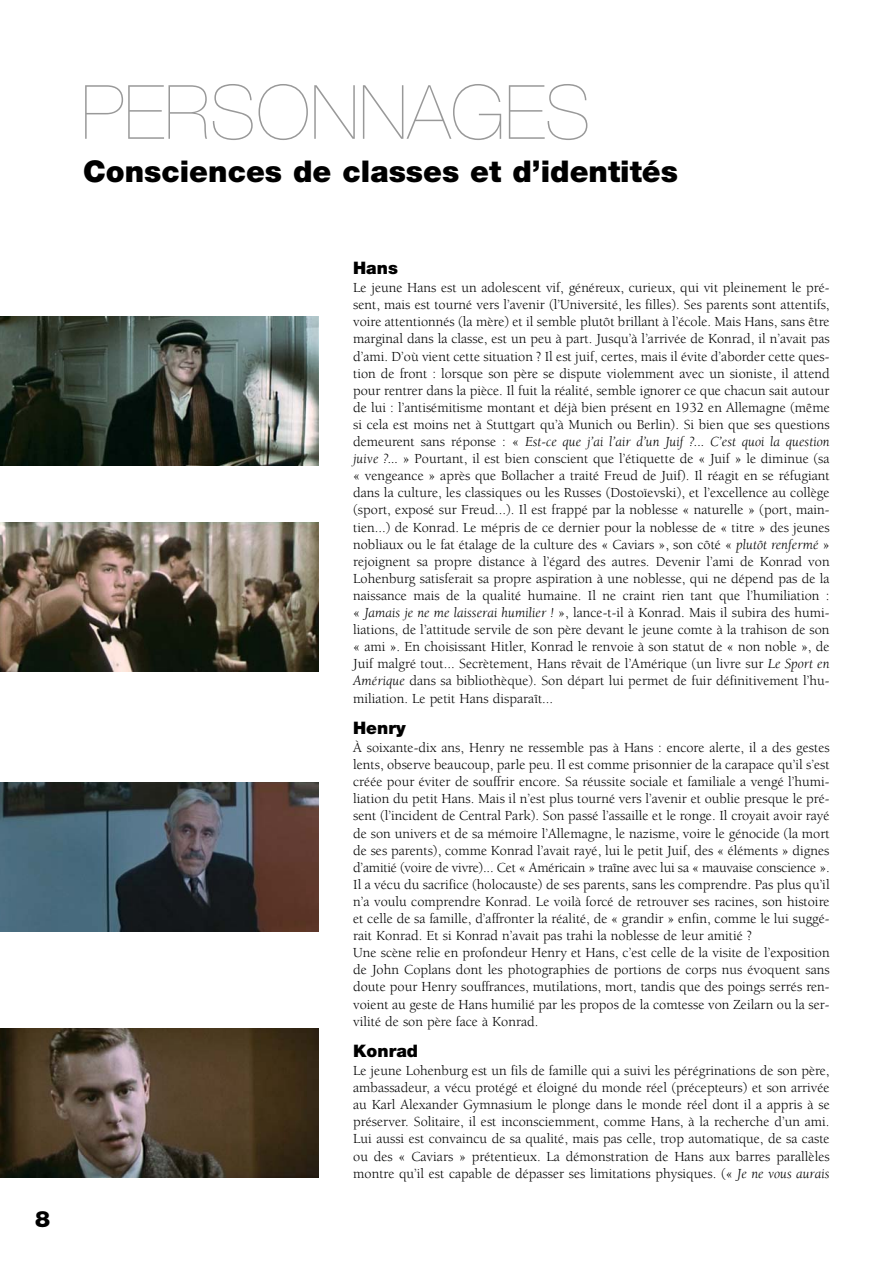
<style>
.page{position:relative;width:893px;height:1263px;background:#fff}
.page>*{position:absolute;margin:0;border:0;box-sizing:border-box;transform-origin:0 0}
.t1{font:200 75px "Helvetica Neue";color:#999}
.t2{font:900 30px "Helvetica Neue";color:#000}
.t3{font:900 22.5px "Helvetica Neue";color:#000}
.t4{font:900 17.25px "Helvetica Neue";color:#000}
.t5{font:14.25px/17.1px "Berkeley";color:#000;text-align:justify}
.s1{font-style:italic}
</style>
<div class="page">
<img style="left:0;top:317px;width:318px;height:149px">
<img style="left:0;top:782px;width:318px;height:149px">
<img style="left:0;top:1029px;width:318px;height:149px">
<img style="left:0;top:522px;width:318px;height:150px">
<h3 class="t3" style="left:35px;top:1211px;width:17px">8</h3>
<h1 class="t1" style="left:81px;top:85px;width:511px">PERSONNAGES</h1>
<h2 class="t2" style="left:83px;top:161px;width:596px">Consciences de classes et d’identités</h2>
<p class="t4" style="left:353px;top:261px;width:46px">Hans</p>
<p class="t5" style="left:353px;top:280px;width:478px">Le jeune Hans est un adolescent vif, généreux, curieux, qui vit pleinement le pré&shy;sent, mais est tourné vers l’avenir (l’Université, les filles). Ses parents sont attentifs, voire attentionnés (la mère) et il semble plutôt brillant à l’école. Mais Hans, sans être marginal dans la classe, est un peu à part. Jusqu’à l’arrivée de Konrad, il n’avait pas d’ami. D’où vient cette situation ? Il est juif, certes, mais il évite d’aborder cette ques&shy;tion de front : lorsque son père se dispute violemment avec un sioniste, il attend pour rentrer dans la pièce. Il fuit la réalité, semble ignorer ce que chacun sait autour de lui : l’antisémitisme montant et déjà bien présent en 1932 en Allemagne (même si cela est moins net à Stuttgart qu’à Munich ou Berlin). Si bien que ses questions demeurent sans réponse : « <span class="s1">Est-ce que j’ai l’air d’un Juif ?... C’est quoi la question juive ?...</span> » Pourtant, il est bien conscient que l’étiquette de « Juif » le diminue (sa « vengeance » après que Bollacher a traité Freud de Juif). Il réagit en se réfugiant dans la culture, les classiques ou les Russes (Dostoïevski), et l’excellence au collège (sport, exposé sur Freud...). Il est frappé par la noblesse « naturelle » (port, main&shy;tien...) de Konrad. Le mépris de ce dernier pour la noblesse de « titre » des jeunes nobliaux ou le fat étalage de la culture des « Caviars », son côté « <span class="s1">plutôt renfermé</span> » rejoignent sa propre distance à l’égard des autres. Devenir l’ami de Konrad von Lohenburg satisferait sa propre aspiration à une noblesse, qui ne dépend pas de la naissance mais de la qualité humaine. Il ne craint rien tant que l’humiliation : « <span class="s1">Jamais je ne me laisserai humilier !</span> », lance-t-il à Konrad. Mais il subira des humi&shy;liations, de l’attitude servile de son père devant le jeune comte à la trahison de son « ami ». En choisissant Hitler, Konrad le renvoie à son statut de « non noble », de Juif malgré tout... Secrètement, Hans rêvait de l’Amérique (un livre sur <span class="s1">Le Sport en Amérique</span> dans sa bibliothèque). Son départ lui permet de fuir définitivement l’hu&shy;miliation. Le petit Hans disparaît...</p>
<p class="t4" style="left:353px;top:721px;width:54px">Henry</p>
<p class="t5" style="left:353px;top:740px;width:478px;text-align:left">À soixante-dix ans, Henry ne ressemble pas à Hans : encore alerte, il a des gestes lents, observe beaucoup, parle peu. Il est comme prisonnier de la carapace qu’il s’est créée pour éviter de souffrir encore. Sa réussite sociale et familiale a vengé l’humi&shy;liation du petit Hans. Mais il n’est plus tourné vers l’avenir et oublie presque le pré&shy;sent (l’incident de Central Park). Son passé l’assaille et le ronge. Il croyait avoir rayé de son univers et de sa mémoire l’Allemagne, le nazisme, voire le génocide (la mort de ses parents), comme Konrad l’avait rayé, lui le petit Juif, des « éléments » dignes d’amitié (voire de vivre)... Cet « Américain » traîne avec lui sa « mauvaise conscience ».<br>Il a vécu du sacrifice (holocauste) de ses parents, sans les comprendre. Pas plus qu’il n’a voulu comprendre Konrad. Le voilà forcé de retrouver ses racines, son histoire et celle de sa famille, d’affronter la réalité, de « grandir » enfin, comme le lui suggé&shy;rait Konrad. Et si Konrad n’avait pas trahi la noblesse de leur amitié ?<br>Une scène relie en profondeur Henry et Hans, c’est celle de la visite de l’exposition de John Coplans dont les photographies de portions de corps nus évoquent sans doute pour Henry souffrances, mutilations, mort, tandis que des poings serrés ren&shy;voient au geste de Hans humilié par les propos de la comtesse von Zeilarn ou la ser&shy;vilité de son père face à Konrad.</p>
<p class="t4" style="left:353px;top:1044px;width:66px">Konrad</p>
<p class="t5" style="left:353px;top:1063px;width:478px">Le jeune Lohenburg est un fils de famille qui a suivi les pérégrinations de son père, ambassadeur, a vécu protégé et éloigné du monde réel (précepteurs) et son arrivée au Karl Alexander Gymnasium le plonge dans le monde réel dont il a appris à se préserver. Solitaire, il est inconsciemment, comme Hans, à la recherche d’un ami.<br>Lui aussi est convaincu de sa qualité, mais pas celle, trop automatique, de sa caste ou des « Caviars » prétentieux. La démonstration de Hans aux barres parallèles montre qu’il est capable de dépasser ses limitations physiques. (« <span class="s1">Je ne vous aurais</span></p>
</div>
